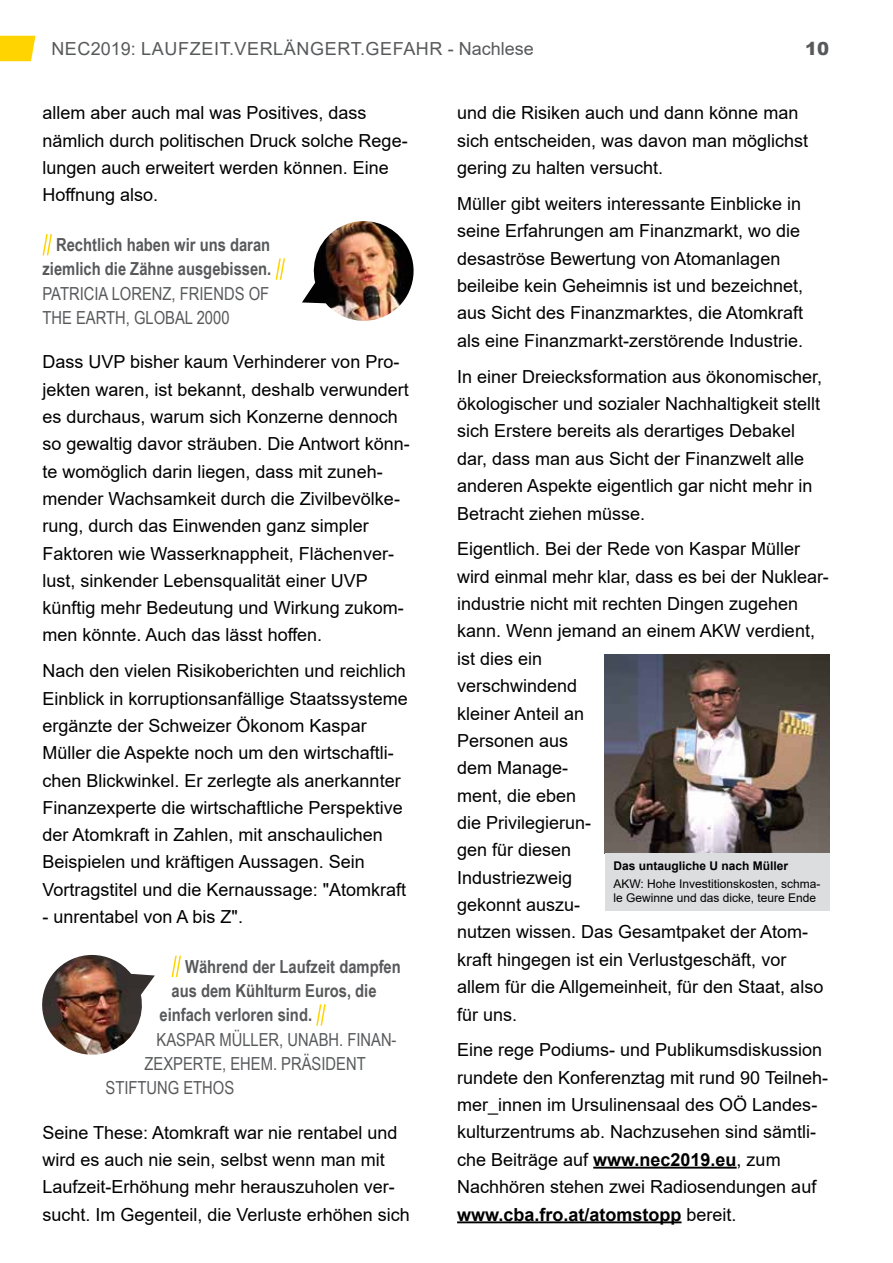
<style>
.page{position:relative;width:893px;height:1263px;background:#fff}
.page>*{position:absolute;margin:0;border:0;box-sizing:border-box;transform-origin:0 0}
.t1{font:18px/27.3px "Arial";color:#000}
.t2{font:700 18px/24.3px "Arial Narrow";color:#58595b;text-align:right}
.t3{font:18px/24.3px "Arial Narrow";color:#58595b}
.t4{font:18px "Arial";color:#58595b}
.t5{font:18px "Arial";letter-spacing:.02em;color:#58595b}
.t6{font:900 18px "Arial";color:#58595b}
.t7{font:12px/13.5px "Arial";color:#000}
.t8{font:700 12px "Arial";color:#000}
.s1{font-weight:700}
</style>
<div class="page">
<svg style="left:43px;top:234px;width:9px;height:21px"></svg>
<svg style="left:276px;top:258px;width:9px;height:22px"></svg>
<svg style="left:172px;top:956px;width:9px;height:21px"></svg>
<svg style="left:316px;top:1004px;width:10px;height:21px"></svg>
<hr style="left:593px;top:1167px;width:144px;height:1px;background:#000">
<hr style="left:457px;top:1221px;width:224px;height:2px;background:#000">
<svg style="left:0;top:36px;width:36px;height:25px"></svg>
<img style="left:302px;top:221px;width:112px;height:100px">
<img style="left:42px;top:955px;width:113px;height:100px">
<img style="left:605px;top:654px;width:224px;height:199px">
<div style="left:605px;top:853px;width:224px;height:57px;background:#dcddde"></div>
<p class="t5" style="left:51px;top:36px;width:113px">NEC2019: Laufzeit</p>
<p class="t4" style="left:229px;top:36px;width:20px">.verlängert</p>
<p class="t4" style="left:360px;top:36px;width:34px">.Gefahr</p>
<p class="t4" style="left:448px;top:36px;width:88px">- Nachlese</p>
<p class="t6" style="left:805px;top:35px;width:26px">10</p>
<p class="t1" style="left:43px;top:99px;width:367px">allem aber auch mal was Positives, dass nämlich durch politischen Druck solche Rege&shy;lungen auch erweitert werden können. Eine Hoffnung also.</p>
<p class="t2" style="left:43px;top:232px;width:230px">Rechtlich haben wir uns daran ziemlich die Zähne ausgebissen.</p>
<p class="t3" style="left:43px;top:281px;width:228px">PATRICIA LORENZ, FRI ENDS OF<br>THE EARTH, GLOBAL 2000</p>
<p class="t1" style="left:43px;top:348px;width:369px">Dass UVP bisher kaum Verhinderer von Pro&shy;jekten waren, ist bekannt, deshalb verwundert es durchaus, warum sich Konzerne dennoch so gewaltig davor sträuben. Die Antwort könn&shy;te womöglich darin liegen, dass mit zuneh&shy;mender Wachsamkeit durch die Zivilbevölke&shy;rung, durch das Einwenden ganz simpler Faktoren wie Wasserknappheit, Flächenver&shy;lust, sinkender Lebensqualität einer UVP künftig mehr Bedeutung und Wirkung zukom&shy;men könnte. Auch das lässt hoffen.</p>
<p class="t1" style="left:43px;top:657px;width:367px">Nach den vielen Risikoberichten und reichlich Einblick in korruptionsanfällige Staatssysteme ergänzte der Schweizer Ökonom Kaspar Müller die Aspekte noch um den wirtschaftli&shy;chen Blickwinkel. Er zerlegte als anerkannter Finanzexperte die wirtschaftliche Perspektive der Atomkraft in Zahlen, mit anschaulichen Beispielen und kräftigen Aussagen. Sein Vortragstitel und die Kernaussage: "Atomkraft</p>
<p class="t1" style="left:43px;top:903px;width:202px">- unrentabel von A bis Z".</p>
<p class="t2" style="left:185px;top:953px;width:217px">Während der Laufzeit dampfen</p>
<p class="t2" style="left:172px;top:978px;width:207px">aus dem Kühlturm Euros, die</p>
<p class="t2" style="left:160px;top:1002px;width:154px">einfach verloren sind.</p>
<p class="t3" style="left:157px;top:1026px;width:242px">KASPAR MÜLLER, UNABH. FI NAN-</p>
<p class="t3" style="left:145px;top:1051px;width:223px">ZEXPERTE, EHEM. PRÄSIDENT</p>
<p class="t3" style="left:106px;top:1075px;width:89px">STIFTUNG ETHOS</p>
<p class="t1" style="left:43px;top:1118px;width:369px">Seine These: Atomkraft war nie rentabel und wird es auch nie sein, selbst wenn man mit Laufzeit-Erhöhung mehr herauszuholen ver&shy;sucht. Im Gegenteil, die Verluste erhöhen sich</p>
<p class="t1" style="left:457px;top:99px;width:353px">und die Risiken auch und dann könne man sich entscheiden, was davon man möglichst gering zu halten versucht.</p>
<p class="t1" style="left:457px;top:190px;width:348px">Müller gibt weiters interessante Einblicke in seine Erfahrungen am Finanzmarkt, wo die desaströse Bewertung von Atomanlagen beileibe kein Geheimnis ist und bezeichnet, aus Sicht des Finanzmarktes, die Atomkraft als eine Finanzmarkt-zerstörende Industrie.</p>
<p class="t1" style="left:457px;top:363px;width:367px">In einer Dreiecksformation aus ökonomischer, ökologischer und sozialer Nachhaltigkeit stellt sich Erstere bereits als derartiges Debakel dar, dass man aus Sicht der Finanzwelt alle anderen Aspekte eigentlich gar nicht mehr in Betracht ziehen müsse.</p>
<p class="t1" style="left:457px;top:535px;width:373px">Eigentlich. Bei der Rede von Kaspar Müller wird einmal mehr klar, dass es bei der Nuklear&shy;industrie nicht mit rechten Dingen zugehen kann. Wenn jemand an einem AKW verdient, ist dies ein<br>verschwindend<br>kleiner Anteil an<br>Personen aus<br>dem Manage-<br>ment, die eben<br>die Privilegierun-<br>gen für diesen<br>Industriezweig<br>gekonnt auszu-<br>nutzen wissen. Das Gesamtpaket der Atom&shy;kraft hingegen ist ein Verlustgeschäft, vor allem für die Allgemeinheit, für den Staat, also für uns.</p>
<p class="t1" style="left:457px;top:1036px;width:372px">Eine rege Podiums- und Publikumsdiskussion rundete den Konferenztag mit rund 90 Teilneh&shy;mer_innen im Ursulinensaal des OÖ Landes&shy;kulturzentrums ab. Nachzusehen sind sämtli&shy;che Beiträge auf <span class="s1">www.nec2019.eu</span>, zum Nachhören stehen zwei Radiosendungen auf <span class="s1">www.cba.fro.at/atomstopp</span> bereit.</p>
<p class="t8" style="left:613px;top:857px;width:176px">Das untaugliche U nach Müller</p>
<p class="t7" style="left:613px;top:877px;width:209px">AKW: Hohe Investitionskosten, schma&shy;le Gewinne und das dicke, teure Ende</p>
</div>
